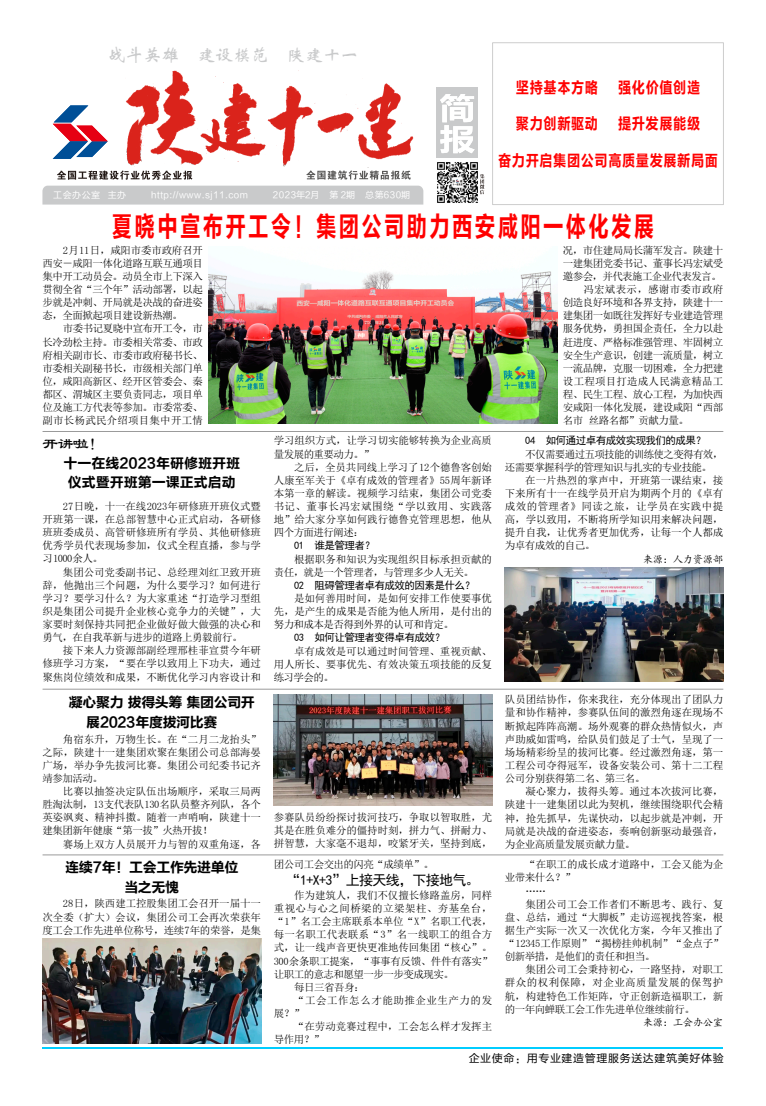
<style>
.page{position:relative;width:766px;height:1106px;background:#fff}
.page>*{position:absolute;margin:0;border:0;box-sizing:border-box;transform-origin:0 0}
.t1{font:28px "FZLTCHJW GB1 0";letter-spacing:.11em;color:#f00;scale:.73 1}
.t2{font:18px "ST Xinwei";color:#c9cacb}
.t3{font:16px "FZLTCHJW GB1 0";letter-spacing:.04em;color:#f00;scale:.83 1}
.t4{font:16px "Li Su";color:#000}
.t5{font:14px/20px "FZLTCHJW GB1 0";letter-spacing:-.025em;color:#000;text-align:center}
.t6{font:14px/19.2px "FZLTCHJW GB1 0";color:#000;text-align:center}
.t7{font:14px "Sim Hei";letter-spacing:-.05em;color:#000}
.t8{font:11px "FZLTHJW GB1 0";letter-spacing:.055em;color:#000}
.t9{font:10.5px/13.1px "Sim Sun";letter-spacing:-.01em;color:#000;text-align:justify}
.t10{font:10.5px "Sim Sun";letter-spacing:-.05em;color:#000}
.t11{font:10.5px "Sim Hei";letter-spacing:-.05em;color:#000}
.t12{font:10.5px "Sim Sun";letter-spacing:-.035em;color:#000}
.t13{font:10.5px/13.1px "Sim Sun";letter-spacing:-.065em;color:#000}
.t14{font:10.5px "Sim Sun";letter-spacing:.04em;color:#000}
.t15{font:10.5px "Sim Sun";letter-spacing:.01em;color:#000}
.t16{font:10.5px "Sim Sun";letter-spacing:.05em;color:#000}
.t17{font:10.5px "Sim Sun";letter-spacing:-.06em;color:#000}
.t18{font:10.5px "Kai Ti";letter-spacing:-.05em;color:#000}
.t19{font:10.5px "Sim Sun";letter-spacing:.02em;color:#000}
.t20{font:10.5px "Sim Sun";letter-spacing:.025em;color:#000}
.t21{font:9px "FZLTHJW GB1 0";letter-spacing:.055em;color:#fff}
.t22{font:9px "FZLTHJW GB1 0";letter-spacing:.025em;color:#fff}
</style>
<div class="page">
<div style="left:436px;top:88px;width:42px;height:70px;background:#c9cacb"></div>
<svg style="left:440px;top:94px;width:34px;height:59px"></svg>
<svg style="left:480px;top:174px;width:4px;height:20px"></svg>
<img style="left:437px;top:162px;width:41px;height:41px">
<svg style="left:53px;top:105px;width:55px;height:54px"></svg>
<div style="left:492px;top:42px;width:231px;height:163px;border:1px solid #cdcdcd"></div>
<div style="left:42px;top:186px;width:381px;height:18px;background:#c9cacb"></div>
<img style="left:126px;top:70px;width:288px;height:98px">
<svg style="left:57px;top:170px;width:135px;height:10px"></svg>
<svg style="left:306px;top:170px;width:104px;height:10px"></svg>
<hr style="left:43px;top:1047px;width:680px;height:2px;background:#00cdff">
<img style="left:208px;top:266px;width:349px;height:158px">
<img style="left:505px;top:568px;width:218px;height:113px">
<img style="left:274px;top:694px;width:218px;height:111px">
<img style="left:43px;top:938px;width:218px;height:105px">
<hr style="left:43px;top:431px;width:680px;height:1px;background:#9a9a9a">
<hr style="left:43px;top:689px;width:680px;height:1px;background:#9a9a9a">
<hr style="left:43px;top:854px;width:680px;height:1px;background:#9a9a9a">
<h2 class="t2" style="left:107px;top:45px;width:253px">战斗英雄 建设模范 陕建十一</h2>
<h3 class="t3" style="left:516px;top:78px;width:223px">坚持基本方略 强化价值创造</h3>
<h3 class="t3" style="left:516px;top:115px;width:223px">聚力创新驱动 提升发展能级</h3>
<h3 class="t3" style="left:498px;top:151px;width:266px">奋力开启集团公司高质量发展新局面</h3>
<p class="t21" style="left:53px;top:190px;width:74px">工会办公室 主办</p>
<p class="t21" style="left:151px;top:190px;width:98px">http://www.sj11.com</p>
<p class="t22" style="left:273px;top:190px;width:139px">2023年2月 第 2期 总第630期</p>
<h1 class="t1" style="left:112px;top:210px;width:744px">夏晓中宣布开工令！集团公司助力西安咸阳一体化发展</h1>
<p class="t9" style="left:43px;top:243px;width:162px;text-indent:20px">2月11日，咸阳市委市政府召开西安－咸阳一体化道路互联互通项目集中开工动员会。动员全市上下深入贯彻全省“三个年”活动部署，以起步就是冲刺、开局就是决战的奋进姿态，全面掀起项目建设新热潮。</p>
<p class="t9" style="left:42px;top:322px;width:162px;text-indent:20px">市委书记夏晓中宣布开工令，市长冷劲松主持。市委相关常委、市政府相关副市长、市委市政府秘书长、市委相关副秘书长，市级相关部门单位，咸阳高新区、经开区管委会、秦都区、渭城区主要负责同志，项目单位及施工方代表等参加。市委常委、副市长杨武民介绍项目集中开工情</p>
<h3 class="t4" style="left:43px;top:435px;width:63px">开讲啦！</h3>
<h3 class="t6" style="left:63px;top:453px;width:178px">十一在线2023年研修班开班仪式暨开班第一课正式启动</h3>
<p class="t9" style="left:43px;top:499px;width:220px;text-indent:20px">27日晚，十一在线2023年研修班开班仪式暨开班第一课，在总部智慧中心正式启动，各研修班班委成员、高管研修班所有学员、其他研修班优秀学员代表现场参加，仪式全程直播，参与学习1000余人。</p>
<p class="t9" style="left:42px;top:565px;width:220px;text-indent:20px">集团公司党委副书记、总经理刘红卫致开班辞，他抛出三个问题，为什么要学习？如何进行学习？要学习什么？为大家重述“打造学习型组织是集团公司提升企业核心竞争力的关键”，大家要时刻保持共同把企业做好做大做强的决心和勇气，在自我革新与进步的道路上勇毅前行。</p>
<p class="t9" style="left:42px;top:644px;width:220px;text-indent:20px">接下来人力资源部副经理邢桂菲宣贯今年研修班学习方案，“要在学以致用上下功夫，通过聚焦岗位绩效和成果，不断优化学习内容设计和</p>
<h3 class="t5" style="left:86px;top:692px;width:170px;text-align:left;text-indent:-17px">凝心聚力 拔得头筹 集团公司开展2023年度拔河比赛</h3>
<p class="t9" style="left:43px;top:732px;width:220px;text-indent:20px">角宿东升，万物生长。在“二月二龙抬头”之际，陕建十一建集团欢聚在集团公司总部海晏广场，举办争先拔河比赛。集团公司纪委书记齐靖参加活动。</p>
<p class="t9" style="left:43px;top:784px;width:220px;text-indent:20px">比赛以抽签决定队伍出场顺序，采取三局两胜淘汰制，13支代表队130名队员整齐列队，各个英姿飒爽、精神抖擞。随着一声哨响，陕建十一建集团新年健康“第一拔”火热开拔！</p>
<p class="t9" style="left:63px;top:837px;width:199px">赛场上双方人员展开力与智的双重角逐，各</p>
<h3 class="t5" style="left:65px;top:857px;width:175px">连续7年！工会工作先进单位当之无愧</h3>
<p class="t9" style="left:43px;top:897px;width:220px;text-indent:20px">28日，陕西建工控股集团工会召开一届十一次全委（扩大）会议，集团公司工会再次荣获年度工会工作先进单位称号，连续7年的荣誉，是集</p>
<p class="t9" style="left:273px;top:434px;width:220px">学习组织方式，让学习切实能够转换为企业高质量发展的重要动力。”</p>
<p class="t9" style="left:273px;top:460px;width:220px;text-indent:20px">之后，全员共同线上学习了12个德鲁客创始人康至军关于《卓有成效的管理者》55周年新译本第一章的解读。视频学习结束，集团公司党委书记、董事长冯宏斌围绕“学以致用、实践落地”给大家分享如何践行德鲁克管理思想，他从四个方面进行阐述：</p>
<p class="t11" style="left:294px;top:540px;width:82px">01 谁是管理者？</p>
<p class="t9" style="left:273px;top:552px;width:220px;text-indent:20px">根据职务和知识为实现组织目标承担贡献的责任，就是一个管理者，与管理多少人无关。</p>
<p class="t11" style="left:294px;top:580px;width:182px">02 阻碍管理者卓有成效的因素是什么？</p>
<p class="t9" style="left:273px;top:591px;width:220px;text-indent:20px">是如何善用时间，是如何安排工作使要事优先，是产生的成果是否能为他人所用，是付出的努力和成本是否得到外界的认可和肯定。</p>
<p class="t11" style="left:294px;top:632px;width:152px">03 如何让管理者变得卓有成效？</p>
<p class="t9" style="left:273px;top:644px;width:220px;text-indent:20px">卓有成效是可以通过时间管理、重视贡献、用人所长、要事优先、有效决策五项技能的反复练习学会的。</p>
<p class="t9" style="left:274px;top:810px;width:220px">参赛队员纷纷探讨拔河技巧，争取以智取胜，尤其是在胜负难分的僵持时刻，拼力气、拼耐力、拼智慧，大家毫不退却，咬紧牙关，坚持到底，</p>
<p class="t10" style="left:274px;top:859px;width:162px">团公司工会交出的闪亮“成绩单”。</p>
<h3 class="t7" style="left:286px;top:873px;width:195px">“1+X+3”上接天线，下接地气。</h3>
<p class="t9" style="left:294px;top:888px;width:199px">作为建筑人，我们不仅擅长修路盖房，同样</p>
<p class="t14" style="left:274px;top:903px;width:220px">重视心与心之间桥梁的立梁架柱、夯基垒台，</p>
<p class="t9" style="left:274px;top:914px;width:220px">“1”名工会主席联系本单位“X”名职工代表，</p>
<p class="t15" style="left:274px;top:929px;width:220px">每一名职工代表联系“3”名一线职工的组合方</p>
<p class="t9" style="left:274px;top:941px;width:220px">式，让一线声音更快更准地传回集团“核心”。</p>
<p class="t12" style="left:274px;top:955px;width:220px">300余条职工提案，“事事有反馈、件件有落实”</p>
<p class="t10" style="left:274px;top:968px;width:182px">让职工的意志和愿望一步一步变成现实。</p>
<p class="t9" style="left:294px;top:980px;width:72px">每日三省吾身：</p>
<p class="t16" style="left:294px;top:994px;width:199px">“工会工作怎么才能助推企业生产力的发</p>
<p class="t9" style="left:274px;top:1006px;width:32px">展？”</p>
<p class="t9" style="left:294px;top:1019px;width:199px">“在劳动竞赛过程中，工会怎么样才发挥主</p>
<p class="t9" style="left:274px;top:1033px;width:52px">导作用？”</p>
<p class="t10" style="left:563px;top:244px;width:162px">况，市住建局局长蒲军发言。陕建十</p>
<p class="t10" style="left:563px;top:258px;width:162px">一建集团党委书记、董事长冯宏斌受</p>
<p class="t17" style="left:563px;top:271px;width:160px">邀参会，并代表施工企业代表发言。</p>
<p class="t20" style="left:583px;top:284px;width:141px">冯宏斌表示，感谢市委市政府</p>
<p class="t10" style="left:563px;top:297px;width:162px">创造良好环境和各界支持，陕建十一</p>
<p class="t10" style="left:563px;top:310px;width:162px">建集团一如既往发挥好专业建造管理</p>
<p class="t10" style="left:563px;top:323px;width:162px">服务优势，勇担国企责任，全力以赴</p>
<p class="t10" style="left:563px;top:336px;width:162px">赶进度、严格标准强管理、牢固树立</p>
<p class="t10" style="left:563px;top:349px;width:162px">安全生产意识，创建一流质量，树立</p>
<p class="t10" style="left:562px;top:363px;width:162px">一流品牌，克服一切困难，全力把建</p>
<p class="t19" style="left:562px;top:376px;width:162px">设工程项目打造成人民满意精品工</p>
<p class="t10" style="left:562px;top:389px;width:162px">程、民生工程、放心工程，为加快西</p>
<p class="t10" style="left:562px;top:402px;width:162px">安咸阳一体化发展，建设咸阳“西部</p>
<p class="t10" style="left:562px;top:415px;width:127px">名市 丝路名都”贡献力量。</p>
<p class="t11" style="left:525px;top:435px;width:182px">04 如何通过卓有成效实现我们的成果？</p>
<p class="t13" style="left:504px;top:447px;width:220px;text-indent:20px">不仅需要通过五项技能的训练使之变得有效，还需要掌握科学的管理知识与扎实的专业技能。</p>
<p class="t9" style="left:504px;top:473px;width:220px;text-indent:20px">在一片热烈的掌声中，开班第一课结束，接下来所有十一在线学员开启为期两个月的《卓有成效的管理者》同读之旅，让学员在实践中提高，学以致用，不断将所学知识用来解决问题，提升自我，让优秀者更加优秀，让每一个人都成为卓有成效的自己。</p>
<p class="t18" style="left:642px;top:553px;width:82px">来源：人力资源部</p>
<p class="t9" style="left:505px;top:693px;width:220px">队员团结协作，你来我往，充分体现出了团队力量和协作精神，参赛队伍间的激烈角逐在现场不断掀起阵阵高潮。场外观赛的群众热情似火，声声助威如雷鸣，给队员们鼓足了士气，呈现了一场场精彩纷呈的拔河比赛。经过激烈角逐，第一工程公司夺得冠军，设备安装公司、第十二工程公司分别获得第二名、第三名。</p>
<p class="t9" style="left:505px;top:785px;width:220px;text-indent:20px">凝心聚力，拔得头筹。通过本次拔河比赛，陕建十一建集团以此为契机，继续围绕职代会精神，抢先抓早，先谋快动，以起步就是冲刺，开局就是决战的奋进姿态，奏响创新驱动最强音，为企业高质量发展贡献力量。</p>
<p class="t9" style="left:525px;top:858px;width:199px">“在职工的成长成才道路中，工会又能为企</p>
<p class="t9" style="left:505px;top:871px;width:72px">业带来什么？”</p>
<p class="t9" style="left:525px;top:884px;width:22px">……</p>
<p class="t9" style="left:525px;top:897px;width:199px">集团公司工会工作者们不断思考、践行、复</p>
<p class="t9" style="left:505px;top:910px;width:220px">盘、总结，通过“大脚板”走访巡视找答案，根</p>
<p class="t9" style="left:505px;top:923px;width:220px">据生产实际一次又一次优化方案，今年又推出了</p>
<p class="t12" style="left:505px;top:938px;width:220px">“12345工作原则”“揭榜挂帅机制”“金点子”</p>
<p class="t10" style="left:505px;top:951px;width:152px">创新举措，是他们的责任和担当。</p>
<p class="t9" style="left:525px;top:963px;width:199px">集团公司工会秉持初心，一路坚持，对职工</p>
<p class="t14" style="left:505px;top:977px;width:220px">群众的权利保障，对企业高质量发展的保驾护</p>
<p class="t9" style="left:505px;top:989px;width:220px">航，构建特色工作矩阵，守正创新造福职工，新</p>
<p class="t10" style="left:504px;top:1003px;width:192px">的一年向蝉联工会工作先进单位继续前行。</p>
<p class="t18" style="left:642px;top:1016px;width:82px">来源：工会办公室</p>
<p class="t8" style="left:468px;top:1052px;width:256px">企业使命：用专业建造管理服务送达建筑美好体验</p>
</div>
